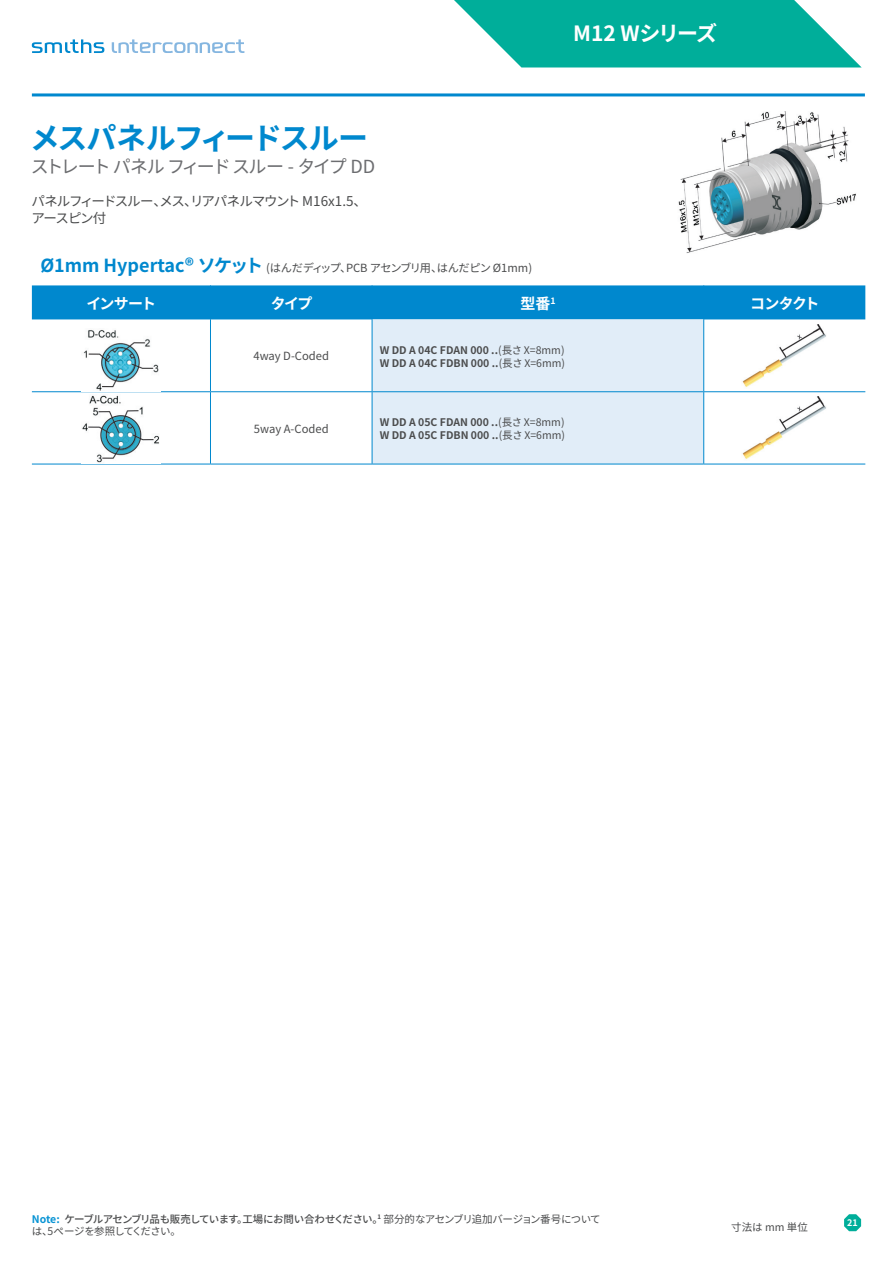
<style>
.page{position:relative;width:893px;height:1263px;background:#fff}
.page>*{position:absolute;margin:0;border:0;box-sizing:border-box;transform-origin:0 0}
.Header_Medium{font:700 30px "Noto Sans CJK";letter-spacing:-.075em;color:#0088ce}
.t1{font:700 21px "Noto Sans CJK";letter-spacing:-.055em;color:#fff}
.Sub_Drawing_Label{font:18px "Noto Sans CJK";letter-spacing:-.12em;color:#6c6d70}
.Table_HD_row{font:700 15px "Noto Sans CJK";letter-spacing:-.105em;color:#fff}
.Sub_Drawing_Label-2{font:13.5px "Noto Sans CJK";letter-spacing:-.085em;color:#4b4c4d}
.Features_Bullet_HD{font:11.25px "Noto Sans CJK";letter-spacing:-.035em;color:#4b4c4d}
.Table_Text{font:11.25px "Noto Sans CJK";color:#4b4c4d}
.Table_Text-2{font:700 10.5px "Noto Sans CJK";color:#4b4c4d}
.Note_Text{font:500 10.5px "Noto Sans CJK";letter-spacing:-.055em;color:#4b4c4d}
.Note_Text-2{font:10.5px "Noto Sans CJK";letter-spacing:-.05em;color:#4b4c4d}
.Note_Text-3{font:10.5px "Noto Sans CJK";letter-spacing:-.025em;color:#4b4c4d}
.t2{font:700 9px "Noto Sans CJK";color:#fff}
.s1{font-weight:700;font-size:18px;color:#0088ce}
.s2{font-weight:400}
.s3{font-weight:700;color:#0693d4}
</style>
<div class="page">
<svg style="left:454px;top:0;width:407px;height:67px"></svg>
<svg style="left:32px;top:39px;width:72px;height:14px"></svg>
<svg style="left:112px;top:39px;width:132px;height:14px"></svg>
<hr style="left:32px;top:93px;width:833px;height:3px;background:#0088ce">
<img style="left:678px;top:112px;width:178px;height:141px">
<div style="left:32px;top:285px;width:833px;height:34px;background:#0088ce"></div>
<div style="left:373px;top:319px;width:330px;height:145px;background:#e1edf8"></div>
<hr style="left:210px;top:285px;width:1px;height:34px;background:#0088ce">
<hr style="left:372px;top:285px;width:1px;height:34px;background:#0088ce">
<hr style="left:703px;top:285px;width:1px;height:34px;background:#0088ce">
<hr style="left:210px;top:319px;width:1px;height:72px;background:#0088ce">
<hr style="left:372px;top:319px;width:1px;height:72px;background:#0088ce">
<hr style="left:703px;top:319px;width:1px;height:72px;background:#0088ce">
<hr style="left:210px;top:392px;width:1px;height:72px;background:#0088ce">
<hr style="left:372px;top:392px;width:1px;height:72px;background:#0088ce">
<hr style="left:703px;top:392px;width:1px;height:72px;background:#0088ce">
<hr style="left:32px;top:391px;width:178px;height:1px;background:#0088ce">
<hr style="left:210px;top:391px;width:162px;height:1px;background:#0088ce">
<hr style="left:372px;top:391px;width:332px;height:1px;background:#0088ce">
<hr style="left:704px;top:391px;width:161px;height:1px;background:#0088ce">
<hr style="left:32px;top:464px;width:178px;height:1px;background:#0088ce">
<hr style="left:210px;top:464px;width:162px;height:1px;background:#0088ce">
<hr style="left:372px;top:464px;width:332px;height:1px;background:#0088ce">
<hr style="left:704px;top:464px;width:161px;height:1px;background:#0088ce">
<img style="left:83px;top:330px;width:76px;height:61px">
<img style="left:742px;top:324px;width:84px;height:63px">
<img style="left:82px;top:395px;width:77px;height:68px">
<img style="left:742px;top:397px;width:84px;height:62px">
<svg style="left:844px;top:1214px;width:17px;height:17px"></svg>
<p class="Header_Medium" style="left:30px;top:121px;width:339px">メスパネルフィードスルー</p>
<p class="Sub_Drawing_Label" style="left:31px;top:156px;width:346px">ストレート パネル フィード スルー - タイプ DD</p>
<p class="Sub_Drawing_Label-2" style="left:31px;top:194px;width:337px">パネルフィードスルー、メス、リアパネルマウント M16x1.5、</p>
<p class="Sub_Drawing_Label-2" style="left:31px;top:210px;width:77px">アースピン付</p>
<h2 class="t1" style="left:573px;top:22px;width:145px">M12 Wシリーズ</h2>
<p class="Features_Bullet_HD" style="left:40px;top:262px;width:493px"><span class="s1">Ø1mm Hypertac® ソケット</span> (はんだディップ、PCB アセンブリ用、はんだピン Ø1mm)</p>
<p class="Table_HD_row" style="left:86px;top:295px;width:71px">インサート</p>
<p class="Table_HD_row" style="left:271px;top:295px;width:43px">タイプ</p>
<p class="Table_HD_row" style="left:520px;top:295px;width:37px">型番<sup>1</sup></p>
<p class="Table_HD_row" style="left:750px;top:295px;width:71px">コンタクト</p>
<p class="Table_Text" style="left:253px;top:350px;width:77px">4way D-Coded</p>
<p class="Table_Text" style="left:254px;top:422px;width:76px">5way A-Coded</p>
<p class="Table_Text-2" style="left:380px;top:344px;width:186px">W DD A 04C FDAN 000 ..<span class="s2">(長さ X=8mm)</span></p>
<p class="Table_Text-2" style="left:380px;top:357px;width:187px">W DD A 04C FDBN 000 ..<span class="s2">(長さ X=6mm)</span></p>
<p class="Table_Text-2" style="left:380px;top:416px;width:186px">W DD A 05C FDAN 000 ..<span class="s2">(長さ X=8mm)</span></p>
<p class="Table_Text-2" style="left:380px;top:429px;width:187px">W DD A 05C FDBN 000 ..<span class="s2">(長さ X=6mm)</span></p>
<p class="Note_Text" style="left:32px;top:1213px;width:570px"><span class="s3">Note:</span> ケーブルアセンブリ品も販売しています。工場にお問い合わせください。<sup>1</sup> <span class="s2">部分的なアセンブリ追加バージョン番号について</span></p>
<p class="t2" style="left:847px;top:1218px;width:12px">21</p>
<p class="Note_Text-2" style="left:32px;top:1225px;width:150px">は、5ページを参照してください。</p>
<p class="Note_Text-3" style="left:731px;top:1221px;width:78px">寸法は mm 単位</p>
</div>
